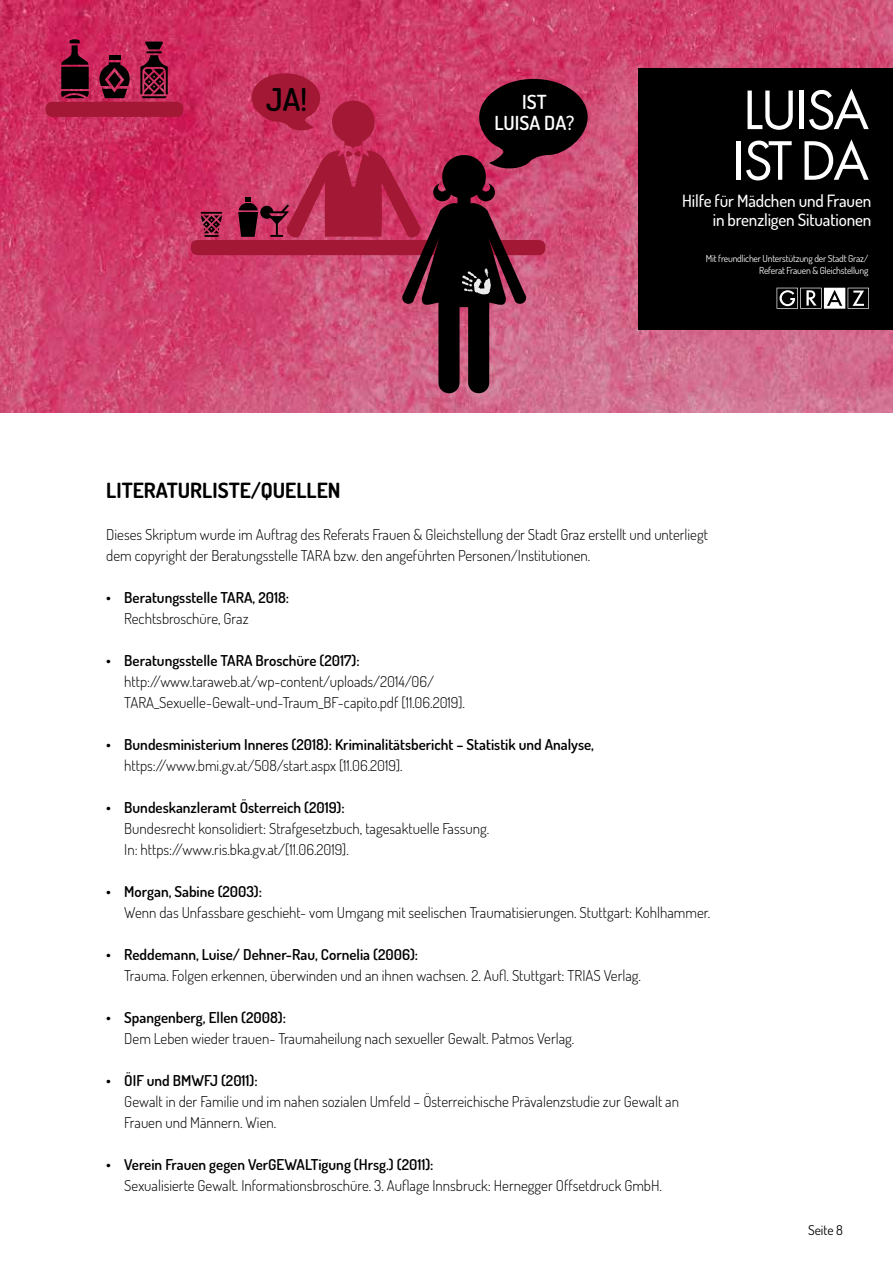
<style>
.page{position:relative;width:893px;height:1263px;background:#fff}
.page>*{position:absolute;margin:0;border:0;box-sizing:border-box;transform-origin:0 0}
.t1{font:57.75px/50.7px "Futura PT";letter-spacing:-.05em;color:#fff}
.t2{font:600 31.35px "Dosis";color:#000}
.t3{font:700 21px "Dosis";color:#000}
.t4{font:600 19.5px/21.1px "Dosis";color:#fff;text-align:center}
.t5{font:500 16.95px/18.9px "Dosis";letter-spacing:-.01em;color:#fff;text-align:right}
.t6{font:300 15px/21px "Dosis";color:#000}
.t7{font:600 15px "Dosis";color:#000}
.t8{font:13.5px "Dosis";color:#000}
.t9{font:9.6px/11.9px "Dosis";letter-spacing:-.02em;color:#fff;text-align:right}
</style>
<div class="page">
<img style="left:0;top:0;width:893px;height:412px">
<div style="left:638px;top:68px;width:255px;height:262px;background:#000"></div>
<svg style="left:777px;top:288px;width:92px;height:21px"></svg>
<div style="left:46px;top:102px;width:137px;height:15px;background:#a31834;border-radius:7px"></div>
<svg style="left:140px;top:42px;width:28px;height:56px;background:#6d1933"></svg>
<svg style="left:98px;top:62px;width:33px;height:36px"></svg>
<div style="left:109px;top:55px;width:11px;height:5px;background:#000"></div>
<svg style="left:61px;top:39px;width:28px;height:26px"></svg>
<div style="left:61px;top:67px;width:28px;height:22px;background:#000"></div>
<svg style="left:61px;top:91px;width:28px;height:7px"></svg>
<div style="left:191px;top:240px;width:354px;height:15px;background:#a31834;border-radius:7px"></div>
<svg style="left:201px;top:212px;width:21px;height:25px"></svg>
<svg style="left:238px;top:73px;width:350px;height:320px;background:#a63959"></svg>
<h2 class="t2" style="left:266px;top:79px;width:42px">JA!</h2>
<h3 class="t4" style="left:495px;top:91px;width:81px">IST<br>LUISA DA?</h3>
<h1 class="t1" style="left:732px;top:84px;width:139px">LUISA<br>IST DA</h1>
<p class="t5" style="left:682px;top:191px;width:191px">Hilfe für Mädchen und Frauen in brenzligen Situationen</p>
<p class="t9" style="left:706px;top:252px;width:164px">Mit freundlicher Unterstützung der Stadt Graz/<br>Referat Frauen &amp; Gleichstellung</p>
<h3 class="t3" style="left:106px;top:477px;width:236px">LITERATURLISTE/QUELLEN</h3>
<p class="t6" style="left:106px;top:523px;width:603px">Dieses Skriptum wurde im Auftrag des Referats Frauen &amp; Gleichstellung der Stadt Graz erstellt und unterliegt dem copyright der Beratungsstelle TARA bzw. den angeführten Personen/Institutionen.</p>
<p class="t7" style="left:106px;top:588px;width:184px">• Beratungsstelle TARA, 2018:</p>
<p class="t6" style="left:124px;top:607px;width:126px">Rechtsbroschüre, Graz</p>
<p class="t7" style="left:106px;top:651px;width:255px">• Beratungsstelle TARA Broschüre (2017):</p>
<p class="t6" style="left:124px;top:670px;width:342px">http://www.taraweb.at/wp-content/uploads/2014/06/<br>TARA_Sexuelle-Gewalt-und-Traum_BF-capito.pdf [11.06.2019].</p>
<p class="t7" style="left:106px;top:735px;width:489px">• Bundesministerium Inneres (2018): Kriminalitätsbericht – Statistik und Analyse,</p>
<p class="t6" style="left:124px;top:754px;width:280px">https://www.bmi.gv.at/508/start.aspx [11.06.2019].</p>
<p class="t7" style="left:106px;top:798px;width:240px">• Bundeskanzleramt Österreich (2019):</p>
<p class="t6" style="left:124px;top:817px;width:366px">Bundesrecht konsolidiert: Strafgesetzbuch, tagesaktuelle Fassung.<br>In: https://www.ris.bka.gv.at/[11.06.2019].</p>
<p class="t7" style="left:106px;top:882px;width:157px">• Morgan, Sabine (2003):</p>
<p class="t6" style="left:124px;top:901px;width:588px">Wenn das Unfassbare geschieht- vom Umgang mit seelischen Traumatisierungen. Stuttgart: Kohlhammer.</p>
<p class="t7" style="left:106px;top:945px;width:313px">• Reddemann, Luise/ Dehner-Rau, Cornelia (2006):</p>
<p class="t6" style="left:124px;top:964px;width:518px">Trauma. Folgen erkennen, überwinden und an ihnen wachsen. 2. Aufl. Stuttgart: TRIAS Verlag.</p>
<p class="t7" style="left:106px;top:1008px;width:181px">• Spangenberg, Ellen (2008):</p>
<p class="t6" style="left:124px;top:1027px;width:452px">Dem Leben wieder trauen- Traumaheilung nach sexueller Gewalt. Patmos Verlag.</p>
<p class="t7" style="left:106px;top:1071px;width:153px">• ÖIF und BMWFJ (2011):</p>
<p class="t6" style="left:124px;top:1090px;width:556px">Gewalt in der Familie und im nahen sozialen Umfeld – Österreichische Prävalenzstudie zur Gewalt an<br>Frauen und Männern. Wien.</p>
<p class="t7" style="left:106px;top:1155px;width:329px">• Verein Frauen gegen VerGEWALTigung (Hrsg.) (2011):</p>
<p class="t6" style="left:124px;top:1174px;width:539px">Sexualisierte Gewalt. Informationsbroschüre. 3. Auflage Innsbruck: Hernegger Offsetdruck GmbH.</p>
<p class="t8" style="left:808px;top:1221px;width:36px">Seite 8</p>
</div>
